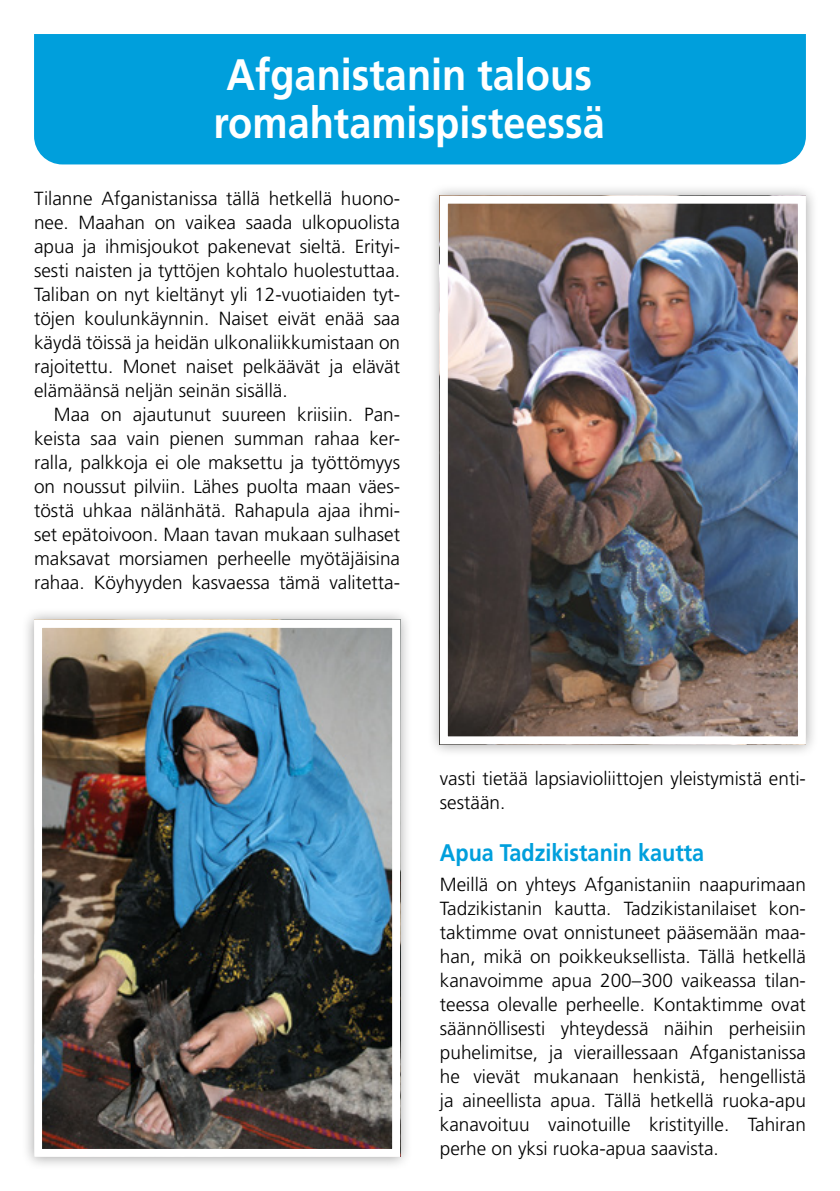
<style>
.page{position:relative;width:840px;height:1191px;background:#fff}
.page>*{position:absolute;margin:0;border:0;box-sizing:border-box;transform-origin:0 0}
.t1{font:700 44px/48px "Frutiger LT Std";color:#fff;scale:.9 1}
.t2{font:700 24px "Frutiger LT Std";color:#009fdc;scale:.9 1}
.t3{font:300 19px/24px "Frutiger LT Std";color:#000;text-align:justify}
</style>
<div class="page">
<div style="left:34px;top:34px;width:771px;height:130px;background:#009fdc"></div>
<div style="left:427px;top:183px;width:391px;height:574px;background:#000;opacity:.35"></div>
<img style="left:448px;top:205px;width:348px;height:530px">
<div style="left:439px;top:196px;width:366px;height:548px;border:8px solid #fff"></div>
<div style="left:21px;top:607px;width:391px;height:562px;background:#000;opacity:.35"></div>
<img style="left:43px;top:629px;width:348px;height:519px">
<div style="left:34px;top:620px;width:366px;height:537px;border:8px solid #fff"></div>
<h1 class="t1" style="left:213px;top:51px;width:436px">Afganistanin talous romahtamispisteessä</h1>
<p class="t3" style="left:34px;top:187px;width:367px">Tilanne Afganistanissa tällä hetkellä huono&shy;nee. Maahan on vaikea saada ulkopuolista apua ja ihmisjoukot pakenevat sieltä. Erityi&shy;sesti naisten ja tyttöjen kohtalo huolestuttaa.<br>Taliban on nyt kieltänyt yli 12-vuotiaiden tyt&shy;töjen koulunkäynnin. Naiset eivät enää saa käydä töissä ja heidän ulkonaliikkumistaan on rajoitettu. Monet naiset pelkäävät ja elävät elämäänsä neljän seinän sisällä.</p>
<p class="t3" style="left:34px;top:403px;width:367px;text-indent:20px">Maa on ajautunut suureen kriisiin. Pan&shy;keista saa vain pienen summan rahaa ker&shy;ralla, palkkoja ei ole maksettu ja työttömyys on noussut pilviin. Lähes puolta maan väes&shy;töstä uhkaa nälänhätä. Rahapula ajaa ihmi&shy;set epätoivoon. Maan tavan mukaan sulhaset maksavat morsiamen perheelle myötäjäisina rahaa. Köyhyyden kasvaessa tämä valitetta-</p>
<p class="t3" style="left:439px;top:767px;width:367px">vasti tietää lapsiavioliittojen yleistymistä enti&shy;sestään.</p>
<p class="t2" style="left:439px;top:839px;width:295px">Apua Tadzikistanin kautta</p>
<p class="t3" style="left:439px;top:872px;width:367px">Meillä on yhteys Afganistaniin naapurimaan Tadzikistanin kautta. Tadzikistanilaiset kon&shy;taktimme ovat onnistuneet pääsemään maa&shy;han, mikä on poikkeuksellista. Tällä hetkellä kanavoimme apua 200–300 vaikeassa tilan&shy;teessa olevalle perheelle. Kontaktimme ovat säännöllisesti yhteydessä näihin perheisiin puhelimitse, ja vieraillessaan Afganistanissa he vievät mukanaan henkistä, hengellistä ja aineellista apua. Tällä hetkellä ruoka-apu kanavoituu vainotuille kristityille. Tahiran perhe on yksi ruoka-apua saavista.</p>
</div>
